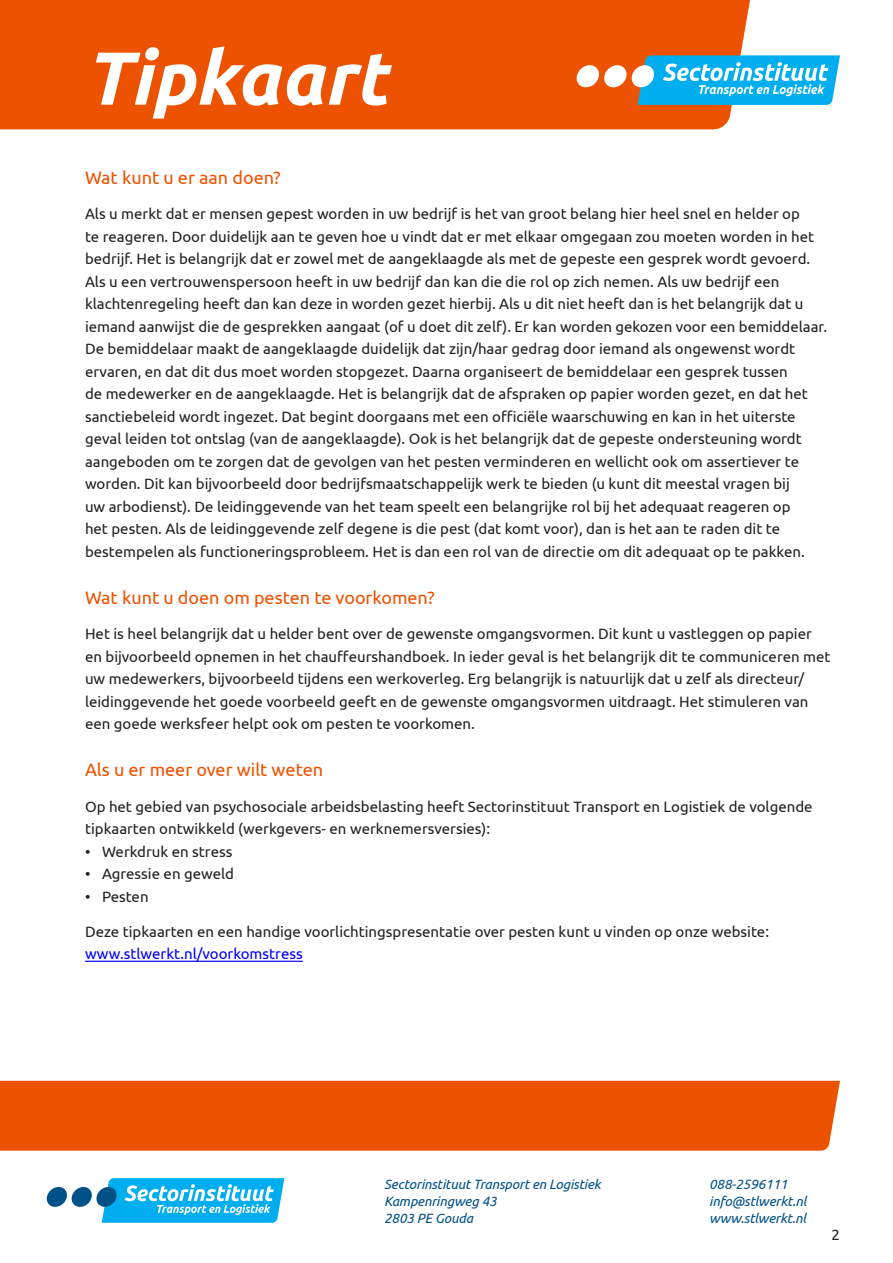
<style>
.page{position:relative;width:893px;height:1263px;background:#fff}
.page>*{position:absolute;margin:0;border:0;box-sizing:border-box;transform-origin:0 0}
.t1{font:italic 700 75px "Ubuntu";color:#fff}
.Kop_1{font:18px "Ubuntu";color:#ed5200}
.t2{font:15px/22.5px "Ubuntu";color:#231f20}
.t3{font:italic 13.5px/17.1px "Ubuntu";letter-spacing:-.01em;color:#005187}
.s1{color:#00f}
</style>
<div class="page">
<div style="left:0;top:1081px;width:840px;height:70px;background:#ed5200"></div>
<div style="left:0;top:0;width:750px;height:129px;background:#ed5200"></div>
<svg style="left:577px;top:55px;width:263px;height:50px"></svg>
<svg style="left:47px;top:1178px;width:237px;height:45px"></svg>
<hr style="left:85px;top:961px;width:218px;height:1px;background:#00f">
<h1 class="t1" style="left:85px;top:33px;width:302px">Tipkaart</h1>
<p class="Kop_1" style="left:85px;top:167px;width:197px">Wat kunt u er aan doen?</p>
<p class="t2" style="left:85px;top:202px;width:744px">Als u merkt dat er mensen gepest worden in uw bedrijf is het van groot belang hier heel snel en helder op<br>te reageren. Door duidelijk aan te geven hoe u vindt dat er met elkaar omgegaan zou moeten worden in het bedrijf. Het is belangrijk dat er zowel met de aangeklaagde als met de gepeste een gesprek wordt gevoerd.<br>Als u een vertrouwenspersoon heeft in uw bedrijf dan kan die die rol op zich nemen. Als uw bedrijf een klachtenregeling heeft dan kan deze in worden gezet hierbij. Als u dit niet heeft dan is het belangrijk dat u iemand aanwijst die de gesprekken aangaat (of u doet dit zelf). Er kan worden gekozen voor een bemiddelaar.<br>De bemiddelaar maakt de aangeklaagde duidelijk dat zijn/haar gedrag door iemand als ongewenst wordt ervaren, en dat dit dus moet worden stopgezet. Daarna organiseert de bemiddelaar een gesprek tussen<br>de medewerker en de aangeklaagde. Het is belangrijk dat de afspraken op papier worden gezet, en dat het sanctiebeleid wordt ingezet. Dat begint doorgaans met een officiële waarschuwing en kan in het uiterste geval leiden tot ontslag (van de aangeklaagde). Ook is het belangrijk dat de gepeste ondersteuning wordt aangeboden om te zorgen dat de gevolgen van het pesten verminderen en wellicht ook om assertiever te worden. Dit kan bijvoorbeeld door bedrijfsmaatschappelijk werk te bieden (u kunt dit meestal vragen bij<br>uw arbodienst). De leidinggevende van het team speelt een belangrijke rol bij het adequaat reageren op<br>het pesten. Als de leidinggevende zelf degene is die pest (dat komt voor), dan is het aan te raden dit te bestempelen als functioneringsprobleem. Het is dan een rol van de directie om dit adequaat op te pakken.</p>
<p class="Kop_1" style="left:85px;top:587px;width:351px">Wat kunt u doen om pesten te voorkomen?</p>
<p class="t2" style="left:85px;top:622px;width:747px">Het is heel belangrijk dat u helder bent over de gewenste omgangsvormen. Dit kunt u vastleggen op papier en bijvoorbeeld opnemen in het chauffeurshandboek. In ieder geval is het belangrijk dit te communiceren met uw medewerkers, bijvoorbeeld tijdens een werkoverleg. Erg belangrijk is natuurlijk dat u zelf als directeur/ leidinggevende het goede voorbeeld geeft en de gewenste omgangsvormen uitdraagt. Het stimuleren van een goede werksfeer helpt ook om pesten te voorkomen.</p>
<p class="Kop_1" style="left:85px;top:759px;width:240px">Als u er meer over wilt weten</p>
<p class="t2" style="left:85px;top:794px;width:729px">Op het gebied van psychosociale arbeidsbelasting heeft Sectorinstituut Transport en Logistiek de volgende tipkaarten ontwikkeld (werkgevers- en werknemersversies):</p>
<p class="t2" style="left:85px;top:839px;width:149px">• Werkdruk en stress</p>
<p class="t2" style="left:85px;top:862px;width:151px">• Agressie en geweld</p>
<p class="t2" style="left:85px;top:884px;width:65px">• Pesten</p>
<p class="t2" style="left:85px;top:920px;width:685px">Deze tipkaarten en een handige voorlichtingspresentatie over pesten kunt u vinden op onze website: <span class="s1">www.stlwerkt.nl/voorkomstress</span></p>
<p class="t3" style="left:384px;top:1175px;width:218px">Sectorinstituut Transport en Logistiek<br>Kampenringweg 43<br>2803 PE Gouda</p>
<p class="t3" style="left:709px;top:1175px;width:99px">088-2596111 info@stlwerkt.nl www.stlwerkt.nl</p>
<p class="t2" style="left:832px;top:1222px;width:10px">2</p>
</div>
